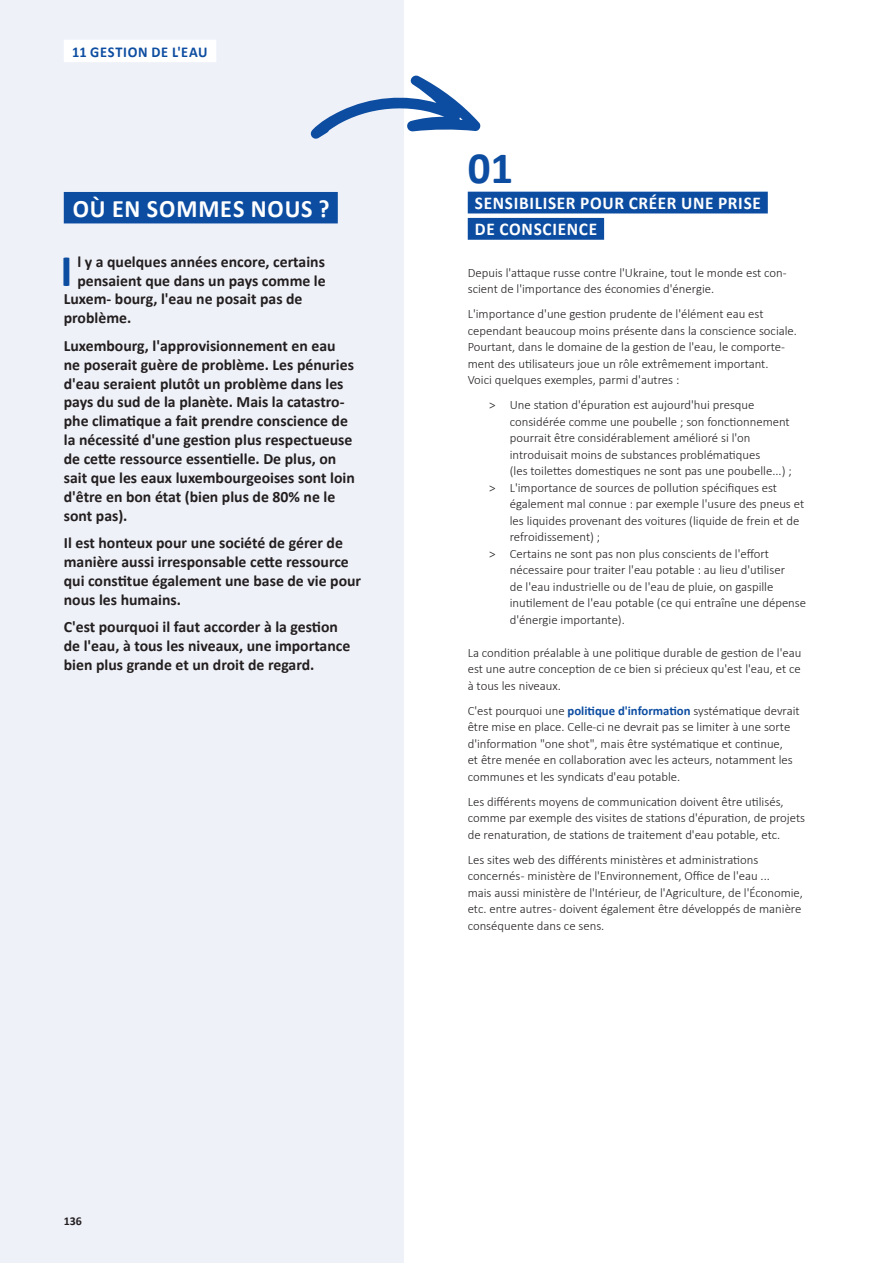
<style>
.page{position:relative;width:893px;height:1263px;background:#fff}
.page>*{position:absolute;margin:0;border:0;box-sizing:border-box;transform-origin:0 0}
.t1{font:700 45.45px "Calibri";color:#0d4da1}
.t2{font:700 45px "Calibri";color:#0d4da1}
.t3{font:700 25.05px "Calibri";letter-spacing:.035em;color:#fff;scale:.96 1}
.t4{font:700 18px/26.2px "Calibri";letter-spacing:.04em;color:#fff;scale:.96 1}
.t5{font:700 15.75px/18.9px "Calibri";color:#231f20}
.t6{font:700 15px "Calibri";letter-spacing:.045em;color:#0d4da1;scale:.96 1}
.t7{font:300 12.75px/16.5px "Calibri";color:#231f20}
.t8{font:700 12px "Calibri";color:#231f20}
.s1{font-weight:700;color:#0d4da1}
</style>
<div class="page">
<div style="left:468px;top:192px;width:300px;height:21px;background:#0d4da1"></div>
<div style="left:468px;top:218px;width:136px;height:22px;background:#0d4da1"></div>
<div style="left:0;top:0;width:404px;height:1263px;background:#eff1f8"></div>
<div style="left:64px;top:192px;width:274px;height:31px;background:#0d4da1"></div>
<svg style="left:310px;top:75px;width:171px;height:64px"></svg>
<div style="left:64px;top:40px;width:152px;height:22px;background:#fff"></div>
<p class="t6" style="left:72px;top:38px;width:142px">11 GESTION DE L'EAU</p>
<p class="t6" style="left:72px;top:41px;width:142px">11 GESTION DE L'EAU</p>
<h3 class="t3" style="left:73px;top:191px;width:269px">OÙ EN SOMMES NOUS ?</h3>
<h1 class="t1" style="left:61px;top:238px;width:14px">I</h1>
<p class="t5" style="left:77px;top:252px;width:249px">l y a quelques années encore, certains</p>
<p class="t5" style="left:77px;top:271px;width:250px">pensaient que dans un pays comme le</p>
<p class="t5" style="left:64px;top:290px;width:240px">Luxem- bourg, l'eau ne posait pas de</p>
<p class="t5" style="left:64px;top:308px;width:69px">problème.</p>
<p class="t5" style="left:64px;top:336px;width:293px">Luxembourg, l'approvisionnement en eau ne poserait guère de problème. Les pénuries d'eau seraient plutôt un problème dans les pays du sud de la planète. Mais la catastro&shy;phe climatique a fait prendre conscience de la nécessité d'une gestion plus respectueuse de cette ressource essentielle. De plus, on sait que les eaux luxembourgeoises sont loin d'être en bon état (bien plus de 80% ne le sont pas).</p>
<p class="t5" style="left:64px;top:533px;width:299px">Il est honteux pour une société de gérer de manière aussi irresponsable cette ressource qui constitue également une base de vie pour nous les humains.</p>
<p class="t5" style="left:64px;top:617px;width:288px">C'est pourquoi il faut accorder à la gestion de l'eau, à tous les niveaux, une importance bien plus grande et un droit de regard.</p>
<h2 class="t2" style="left:468px;top:136px;width:47px">01</h2>
<h3 class="t4" style="left:475px;top:189px;width:299px">SENSIBILISER POUR CRÉER UNE PRISE<br>DE CONSCIENCE</h3>
<p class="t7" style="left:468px;top:264px;width:320px">Depuis l'attaque russe contre l'Ukraine, tout le monde est con&shy;scient de l'importance des économies d'énergie.</p>
<p class="t7" style="left:468px;top:305px;width:331px">L'importance d'une gestion prudente de l'élément eau est cependant beaucoup moins présente dans la conscience sociale.<br>Pourtant, dans le domaine de la gestion de l'eau, le comporte&shy;ment des utilisateurs joue un rôle extrêmement important.<br>Voici quelques exemples, parmi d'autres :</p>
<p class="t7" style="left:489px;top:396px;width:267px">&gt; Une station d'épuration est aujourd'hui presque</p>
<p class="t7" style="left:510px;top:413px;width:281px">considérée comme une poubelle ; son fonctionnement</p>
<p class="t7" style="left:510px;top:429px;width:242px">pourrait être considérablement amélioré si l'on</p>
<p class="t7" style="left:510px;top:446px;width:252px">introduisait moins de substances problématiques</p>
<p class="t7" style="left:510px;top:462px;width:283px">(les toilettes domestiques ne sont pas une poubelle...) ;</p>
<p class="t7" style="left:489px;top:479px;width:290px">&gt; L'importance de sources de pollution spécifiques est</p>
<p class="t7" style="left:510px;top:495px;width:296px">également mal connue : par exemple l'usure des pneus et</p>
<p class="t7" style="left:510px;top:512px;width:291px">les liquides provenant des voitures (liquide de frein et de</p>
<p class="t7" style="left:510px;top:528px;width:92px">refroidissement) ;</p>
<p class="t7" style="left:489px;top:545px;width:281px">&gt; Certains ne sont pas non plus conscients de l'effort</p>
<p class="t7" style="left:510px;top:561px;width:277px">nécessaire pour traiter l'eau potable : au lieu d'utiliser</p>
<p class="t7" style="left:510px;top:578px;width:265px">de l'eau industrielle ou de l'eau de pluie, on gaspille</p>
<p class="t7" style="left:510px;top:594px;width:298px">inutilement de l'eau potable (ce qui entraîne une dépense</p>
<p class="t7" style="left:510px;top:611px;width:117px">d'énergie importante).</p>
<p class="t7" style="left:468px;top:644px;width:335px;text-align:justify">La condition préalable à une politique durable de gestion de l'eau est une autre conception de ce bien si précieux qu'est l'eau, et ce à tous les niveaux.</p>
<p class="t7" style="left:468px;top:702px;width:334px">C'est pourquoi une <span class="s1">politique d'information</span> systématique devrait être mise en place. Celle-ci ne devrait pas se limiter à une sorte d'information "one shot", mais être systématique et continue,<br>et être menée en collaboration avec les acteurs, notamment les communes et les syndicats d'eau potable.</p>
<p class="t7" style="left:468px;top:793px;width:339px">Les différents moyens de communication doivent être utilisés, comme par exemple des visites de stations d'épuration, de projets de renaturation, de stations de traitement d'eau potable, etc.</p>
<p class="t7" style="left:468px;top:851px;width:337px">Les sites web des différents ministères et administrations concernés - ministère de l'Environnement, Office de l'eau ...<br>mais aussi ministère de l'Intérieur, de l'Agriculture, de l'Économie, etc. entre autres - doivent également être développés de manière conséquente dans ce sens.</p>
<p class="t8" style="left:64px;top:1212px;width:20px">136</p>
</div>
